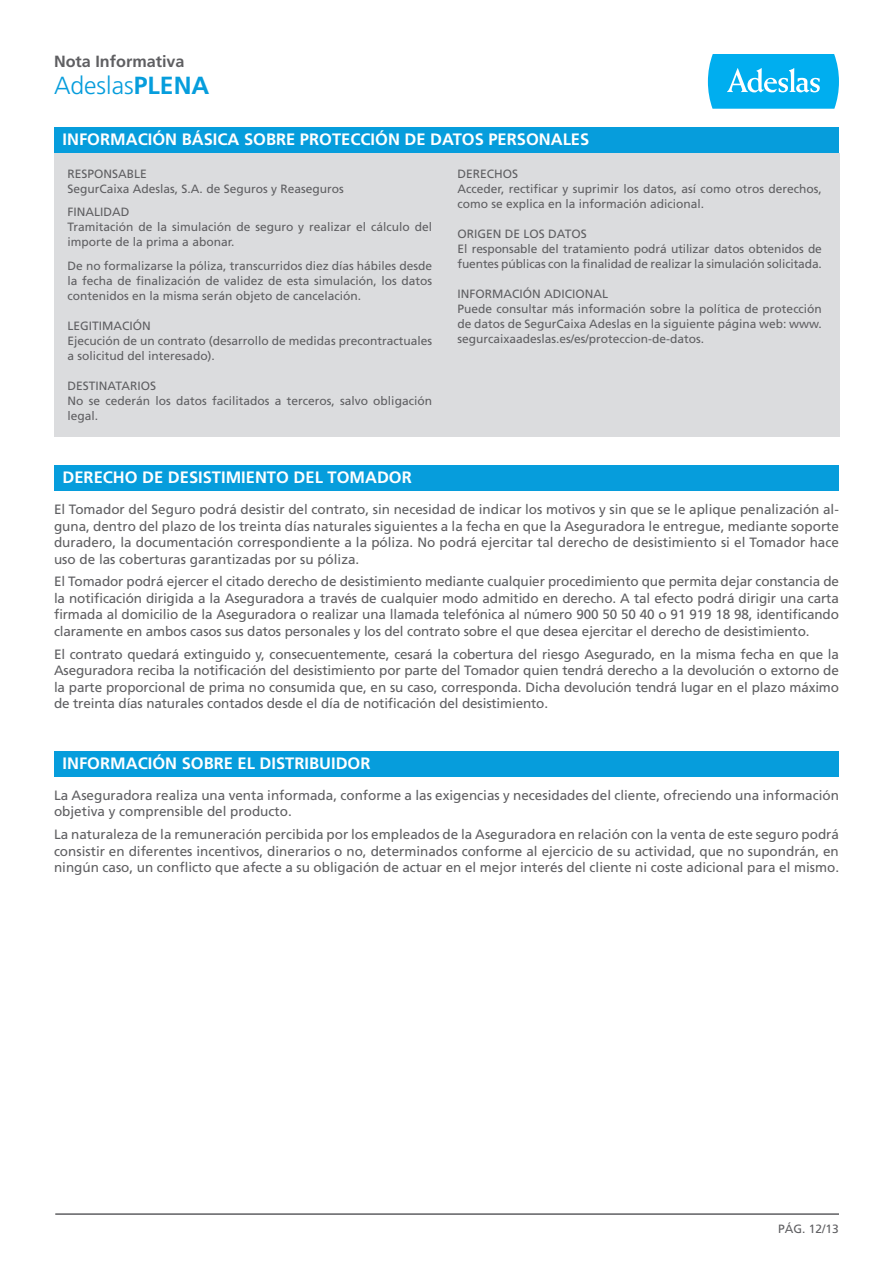
<style>
.page{position:relative;width:893px;height:1263px;background:#fff}
.page>*{position:absolute;margin:0;border:0;box-sizing:border-box;transform-origin:0 0}
.t1{font:300 24.75px "Frutiger";color:#069ddc}
.t2{font:700 16.5px "Frutiger";color:#fff}
.t3{font:700 16.2px "Frutiger";color:#5f5f62}
.t4{font:13.5px/16.5px "Frutiger";color:#5f5f62;text-align:justify}
.t5{font:12px/15px "Frutiger";color:#5f5f62}
.s1{font-weight:700}
</style>
<div class="page">
<div style="left:54px;top:128px;width:785px;height:25px;background:#069ddc"></div>
<div style="left:54px;top:466px;width:785px;height:25px;background:#069ddc"></div>
<div style="left:54px;top:751px;width:785px;height:26px;background:#069ddc"></div>
<hr style="left:55px;top:1213px;width:784px;height:2px;background:#5f5f62">
<svg style="left:708px;top:54px;width:131px;height:55px;background:#20b8f0"></svg>
<div style="left:54px;top:153px;width:785px;height:284px;background:#dbdcde"></div>
<p class="t3" style="left:54px;top:51px;width:132px">Nota Informativa</p>
<h1 class="t1" style="left:54px;top:71px;width:157px">Adeslas<span class="s1">PLENA</span></h1>
<p class="t2" style="left:63px;top:130px;width:528px">INFORMACIÓN BÁSICA SOBRE PROTECCIÓN DE DATOS PERSONALES</p>
<p class="t5" style="left:68px;top:166px;width:278px">RESPONSABLE<br>SegurCaixa Adeslas, S.A. de Seguros y Reaseguros</p>
<p class="t5" style="left:68px;top:204px;width:366px">FINALIDAD<br>Tramitación de la simulación de seguro y realizar el cálculo del importe de la prima a abonar.</p>
<p class="t5" style="left:68px;top:258px;width:366px;text-align:justify">De no formalizarse la póliza, transcurridos diez días hábiles desde la fecha de finalización de validez de esta simulación, los datos contenidos en la misma serán objeto de cancelación.</p>
<p class="t5" style="left:68px;top:318px;width:366px">LEGITIMACIÓN<br>Ejecución de un contrato (desarrollo de medidas precontractuales a solicitud del interesado).</p>
<p class="t5" style="left:68px;top:378px;width:366px">DESTINATARIOS<br>No se cederán los datos facilitados a terceros, salvo obligación legal.</p>
<p class="t5" style="left:458px;top:166px;width:366px">DERECHOS<br>Acceder, rectificar y suprimir los datos, así como otros derechos, como se explica en la información adicional.</p>
<p class="t5" style="left:458px;top:226px;width:366px">ORIGEN DE LOS DATOS<br>El responsable del tratamiento podrá utilizar datos obtenidos de fuentes públicas con la finalidad de realizar la simulación solicitada.</p>
<p class="t5" style="left:458px;top:286px;width:366px">INFORMACIÓN ADICIONAL<br>Puede consultar más información sobre la política de protección de datos de SegurCaixa Adeslas en la siguiente página web: www. segurcaixaadeslas.es/es/proteccion-de-datos.</p>
<p class="t2" style="left:63px;top:468px;width:351px">DERECHO DE DESISTIMIENTO DEL TOMADOR</p>
<p class="t4" style="left:54px;top:501px;width:786px">El Tomador del Seguro podrá desistir del contrato, sin necesidad de indicar los motivos y sin que se le aplique penalización al&shy;guna, dentro del plazo de los treinta días naturales siguientes a la fecha en que la Aseguradora le entregue, mediante soporte duradero, la documentación correspondiente a la póliza. No podrá ejercitar tal derecho de desistimiento si el Tomador hace uso de las coberturas garantizadas por su póliza.</p>
<p class="t4" style="left:54px;top:573px;width:786px">El Tomador podrá ejercer el citado derecho de desistimiento mediante cualquier procedimiento que permita dejar constancia de la notificación dirigida a la Aseguradora a través de cualquier modo admitido en derecho. A tal efecto podrá dirigir una carta firmada al domicilio de la Aseguradora o realizar una llamada telefónica al número 900 50 50 40 o 91 919 18 98, identificando claramente en ambos casos sus datos personales y los del contrato sobre el que desea ejercitar el derecho de desistimiento.</p>
<p class="t4" style="left:54px;top:646px;width:786px">El contrato quedará extinguido y, consecuentemente, cesará la cobertura del riesgo Asegurado, en la misma fecha en que la Aseguradora reciba la notificación del desistimiento por parte del Tomador quien tendrá derecho a la devolución o extorno de la parte proporcional de prima no consumida que, en su caso, corresponda. Dicha devolución tendrá lugar en el plazo máximo de treinta días naturales contados desde el día de notificación del desistimiento.</p>
<p class="t2" style="left:63px;top:754px;width:310px">INFORMACIÓN SOBRE EL DISTRIBUIDOR</p>
<p class="t4" style="left:54px;top:787px;width:786px">La Aseguradora realiza una venta informada, conforme a las exigencias y necesidades del cliente, ofreciendo una información objetiva y comprensible del producto.</p>
<p class="t4" style="left:54px;top:826px;width:787px">La naturaleza de la remuneración percibida por los empleados de la Aseguradora en relación con la venta de este seguro podrá consistir en diferentes incentivos, dinerarios o no, determinados conforme al ejercicio de su actividad, que no supondrán, en ningún caso, un conflicto que afecte a su obligación de actuar en el mejor interés del cliente ni coste adicional para el mismo.</p>
<p class="t5" style="left:778px;top:1221px;width:62px">PÁG. 12/13</p>
</div>
